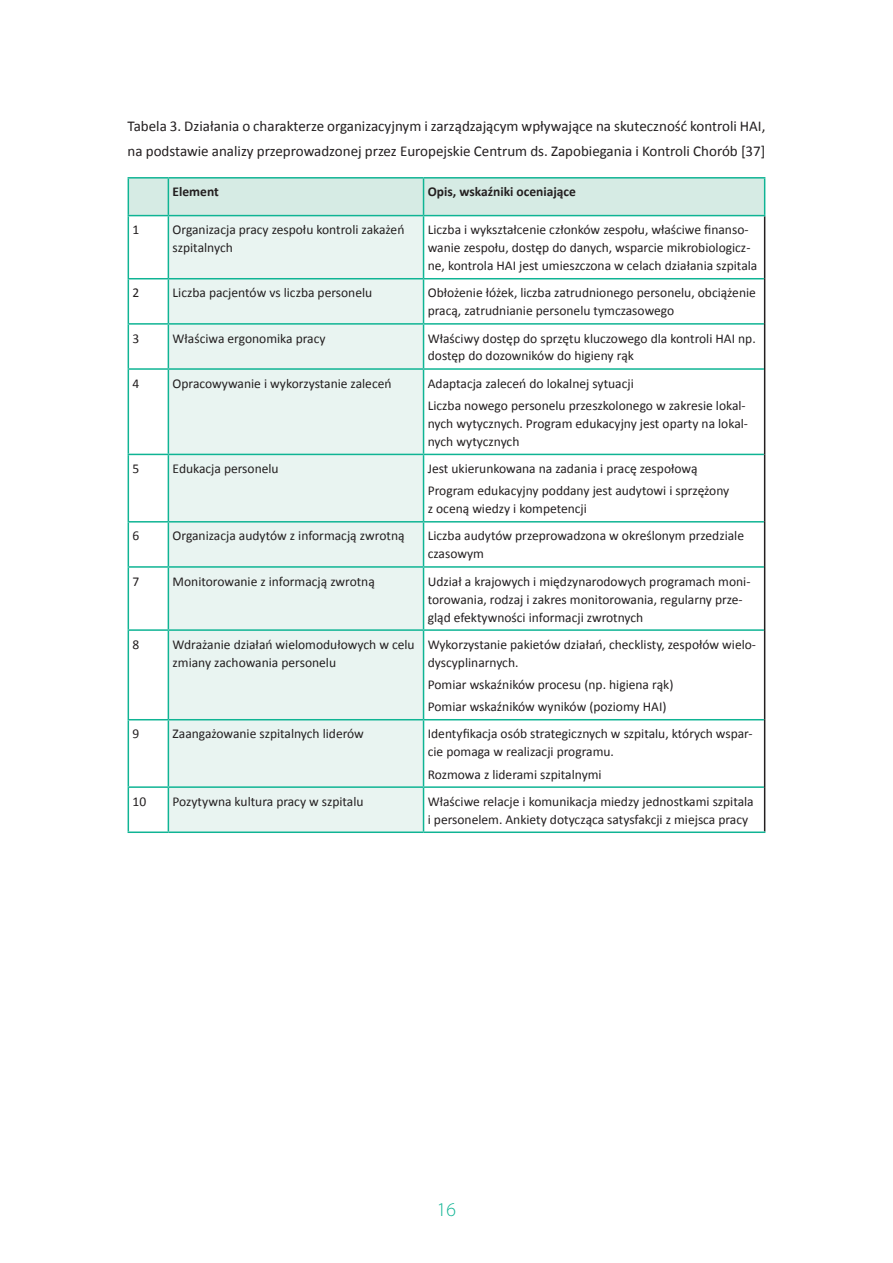
<style>
.page{position:relative;width:893px;height:1263px;background:#fff}
.page>*{position:absolute;margin:0;border:0;box-sizing:border-box;transform-origin:0 0}
.t1{font:300 19.5px "Myriad Pro";color:#0fb494}
.t2{font:15px/25.5px "Calibri";color:#231f20}
.t3{font:13.5px/18px "Calibri";color:#231f20}
.t4{font:700 13.5px "Calibri";color:#231f20}
</style>
<div class="page">
<div style="left:129px;top:179px;width:635px;height:36px;background:#d6ebe4"></div>
<div style="left:169px;top:216px;width:254px;height:615px;background:#e9f4f1"></div>
<hr style="left:764px;top:216px;width:1px;height:63px;background:#231f20">
<hr style="left:764px;top:279px;width:1px;height:45px;background:#231f20">
<hr style="left:764px;top:324px;width:1px;height:45px;background:#231f20">
<hr style="left:764px;top:369px;width:1px;height:85px;background:#231f20">
<hr style="left:764px;top:454px;width:1px;height:68px;background:#231f20">
<hr style="left:764px;top:522px;width:1px;height:45px;background:#231f20">
<hr style="left:764px;top:567px;width:1px;height:63px;background:#231f20">
<hr style="left:764px;top:630px;width:1px;height:90px;background:#231f20">
<hr style="left:764px;top:720px;width:1px;height:67px;background:#231f20">
<hr style="left:764px;top:787px;width:1px;height:44px;background:#231f20">
<hr style="left:128px;top:216px;width:1px;height:62px;background:#0fb494">
<hr style="left:168px;top:216px;width:1px;height:62px;background:#0fb494">
<hr style="left:423px;top:216px;width:1px;height:62px;background:#0fb494">
<hr style="left:128px;top:278px;width:40px;height:1px;background:#0fb494">
<hr style="left:128px;top:279px;width:1px;height:44px;background:#0fb494">
<hr style="left:168px;top:278px;width:256px;height:1px;background:#0fb494">
<hr style="left:168px;top:279px;width:1px;height:44px;background:#0fb494">
<hr style="left:424px;top:278px;width:340px;height:1px;background:#0fb494">
<hr style="left:423px;top:279px;width:1px;height:44px;background:#0fb494">
<hr style="left:128px;top:323px;width:40px;height:2px;background:#0fb494">
<hr style="left:128px;top:325px;width:1px;height:43px;background:#0fb494">
<hr style="left:168px;top:323px;width:256px;height:2px;background:#0fb494">
<hr style="left:168px;top:325px;width:1px;height:43px;background:#0fb494">
<hr style="left:424px;top:323px;width:340px;height:2px;background:#0fb494">
<hr style="left:423px;top:325px;width:1px;height:43px;background:#0fb494">
<hr style="left:128px;top:368px;width:40px;height:2px;background:#0fb494">
<hr style="left:128px;top:370px;width:1px;height:84px;background:#0fb494">
<hr style="left:168px;top:368px;width:256px;height:2px;background:#0fb494">
<hr style="left:168px;top:370px;width:1px;height:84px;background:#0fb494">
<hr style="left:424px;top:368px;width:340px;height:2px;background:#0fb494">
<hr style="left:423px;top:370px;width:1px;height:84px;background:#0fb494">
<hr style="left:128px;top:454px;width:40px;height:1px;background:#0fb494">
<hr style="left:128px;top:455px;width:1px;height:66px;background:#0fb494">
<hr style="left:168px;top:454px;width:256px;height:1px;background:#0fb494">
<hr style="left:168px;top:455px;width:1px;height:66px;background:#0fb494">
<hr style="left:424px;top:454px;width:340px;height:1px;background:#0fb494">
<hr style="left:423px;top:455px;width:1px;height:66px;background:#0fb494">
<hr style="left:128px;top:521px;width:40px;height:1px;background:#0fb494">
<hr style="left:128px;top:522px;width:1px;height:44px;background:#0fb494">
<hr style="left:168px;top:521px;width:256px;height:1px;background:#0fb494">
<hr style="left:168px;top:522px;width:1px;height:44px;background:#0fb494">
<hr style="left:424px;top:521px;width:340px;height:1px;background:#0fb494">
<hr style="left:423px;top:522px;width:1px;height:44px;background:#0fb494">
<hr style="left:128px;top:566px;width:40px;height:2px;background:#0fb494">
<hr style="left:128px;top:568px;width:1px;height:61px;background:#0fb494">
<hr style="left:168px;top:566px;width:256px;height:2px;background:#0fb494">
<hr style="left:168px;top:568px;width:1px;height:61px;background:#0fb494">
<hr style="left:424px;top:566px;width:340px;height:2px;background:#0fb494">
<hr style="left:423px;top:568px;width:1px;height:61px;background:#0fb494">
<hr style="left:128px;top:629px;width:40px;height:2px;background:#0fb494">
<hr style="left:128px;top:631px;width:1px;height:88px;background:#0fb494">
<hr style="left:168px;top:629px;width:256px;height:2px;background:#0fb494">
<hr style="left:168px;top:631px;width:1px;height:88px;background:#0fb494">
<hr style="left:424px;top:629px;width:340px;height:2px;background:#0fb494">
<hr style="left:423px;top:631px;width:1px;height:88px;background:#0fb494">
<hr style="left:128px;top:719px;width:40px;height:1px;background:#0fb494">
<hr style="left:128px;top:720px;width:1px;height:66px;background:#0fb494">
<hr style="left:168px;top:719px;width:256px;height:1px;background:#0fb494">
<hr style="left:168px;top:720px;width:1px;height:66px;background:#0fb494">
<hr style="left:424px;top:719px;width:340px;height:1px;background:#0fb494">
<hr style="left:423px;top:720px;width:1px;height:66px;background:#0fb494">
<hr style="left:128px;top:786px;width:40px;height:2px;background:#0fb494">
<hr style="left:128px;top:788px;width:1px;height:43px;background:#0fb494">
<hr style="left:168px;top:786px;width:256px;height:2px;background:#0fb494">
<hr style="left:168px;top:788px;width:1px;height:43px;background:#0fb494">
<hr style="left:424px;top:786px;width:340px;height:2px;background:#0fb494">
<hr style="left:423px;top:788px;width:1px;height:43px;background:#0fb494">
<hr style="left:128px;top:831px;width:40px;height:2px;background:#0fb494">
<hr style="left:168px;top:831px;width:256px;height:2px;background:#0fb494">
<hr style="left:424px;top:831px;width:341px;height:2px;background:#0fb494">
<hr style="left:128px;top:177px;width:40px;height:2px;background:#0fb494">
<hr style="left:128px;top:179px;width:1px;height:36px;background:#0fb494">
<hr style="left:168px;top:177px;width:256px;height:2px;background:#0fb494">
<hr style="left:168px;top:179px;width:1px;height:36px;background:#0fb494">
<hr style="left:424px;top:177px;width:341px;height:2px;background:#0fb494">
<hr style="left:423px;top:179px;width:1px;height:36px;background:#0fb494">
<hr style="left:764px;top:179px;width:1px;height:36px;background:#0fb494">
<hr style="left:128px;top:215px;width:40px;height:1px;background:#0fb494">
<hr style="left:168px;top:215px;width:256px;height:1px;background:#0fb494">
<hr style="left:424px;top:215px;width:341px;height:1px;background:#0fb494">
<p class="t2" style="left:128px;top:113px;width:639px">Tabela 3. Działania o charakterze organizacyjnym i zarządzającym wpływające na skuteczność kontroli HAI, na podstawie analizy przeprowadzonej przez Europejskie Centrum ds. Zapobiegania i Kontroli Chorób [37]</p>
<p class="t4" style="left:173px;top:183px;width:48px">Element</p>
<p class="t4" style="left:428px;top:183px;width:150px">Opis, wskaźniki oceniające</p>
<p class="t3" style="left:133px;top:221px;width:8px">1</p>
<p class="t3" style="left:173px;top:221px;width:233px">Organizacja pracy zespołu kontroli zakażeń szpitalnych</p>
<p class="t3" style="left:428px;top:221px;width:331px">Liczba i wykształcenie członków zespołu, właściwe finanso&shy;wanie zespołu, dostęp do danych, wsparcie mikrobiologicz&shy;ne, kontrola HAI jest umieszczona w celach działania szpitala</p>
<p class="t3" style="left:133px;top:284px;width:8px">2</p>
<p class="t3" style="left:173px;top:284px;width:201px">Liczba pacjentów vs liczba personelu</p>
<p class="t3" style="left:428px;top:284px;width:330px">Obłożenie łóżek, liczba zatrudnionego personelu, obciążenie pracą, zatrudnianie personelu tymczasowego</p>
<p class="t3" style="left:133px;top:329px;width:8px">3</p>
<p class="t3" style="left:173px;top:329px;width:154px">Właściwa ergonomika pracy</p>
<p class="t3" style="left:428px;top:329px;width:329px">Właściwy dostęp do sprzętu kluczowego dla kontroli HAI np. dostęp do dozowników do higieny rąk</p>
<p class="t3" style="left:133px;top:374px;width:8px">4</p>
<p class="t3" style="left:173px;top:374px;width:220px">Opracowywanie i wykorzystanie zaleceń</p>
<p class="t3" style="left:428px;top:372px;width:319px;line-height:22.2px">Adaptacja zaleceń do lokalnej sytuacji<br>Liczba nowego personelu przeszkolonego w zakresie lokal-</p>
<p class="t3" style="left:428px;top:414px;width:322px">nych wytycznych. Program edukacyjny jest oparty na lokal&shy;nych wytycznych</p>
<p class="t3" style="left:133px;top:460px;width:8px">5</p>
<p class="t3" style="left:173px;top:460px;width:108px">Edukacja personelu</p>
<p class="t3" style="left:428px;top:457px;width:303px;line-height:22.2px">Jest ukierunkowana na zadania i pracę zespołową<br>Program edukacyjny poddany jest audytowi i sprzężony</p>
<p class="t3" style="left:428px;top:500px;width:161px">z oceną wiedzy i kompetencji</p>
<p class="t3" style="left:133px;top:527px;width:8px">6</p>
<p class="t3" style="left:173px;top:527px;width:233px">Organizacja audytów z informacją zwrotną</p>
<p class="t3" style="left:428px;top:527px;width:318px">Liczba audytów przeprowadzona w określonym przedziale czasowym</p>
<p class="t3" style="left:133px;top:572px;width:8px">7</p>
<p class="t3" style="left:173px;top:572px;width:204px">Monitorowanie z informacją zwrotną</p>
<p class="t3" style="left:428px;top:572px;width:324px">Udział a krajowych i międzynarodowych programach moni&shy;torowania, rodzaj i zakres monitorowania, regularny prze&shy;gląd efektywności informacji zwrotnych</p>
<p class="t3" style="left:133px;top:635px;width:8px">8</p>
<p class="t3" style="left:173px;top:635px;width:244px">Wdrażanie działań wielomodułowych w celu zmiany zachowania personelu</p>
<p class="t3" style="left:428px;top:635px;width:330px">Wykorzystanie pakietów działań, checklisty, zespołów wielo&shy;dyscyplinarnych.</p>
<p class="t3" style="left:428px;top:673px;width:247px;line-height:22.2px">Pomiar wskaźników procesu (np. higiena rąk)<br>Pomiar wskaźników wyników (poziomy HAI)</p>
<p class="t3" style="left:133px;top:725px;width:8px">9</p>
<p class="t3" style="left:173px;top:725px;width:193px">Zaangażowanie szpitalnych liderów</p>
<p class="t3" style="left:428px;top:725px;width:326px">Identyfikacja osób strategicznych w szpitalu, których wspar&shy;cie pomaga w realizacji programu.</p>
<p class="t3" style="left:428px;top:765px;width:175px">Rozmowa z liderami szpitalnymi</p>
<p class="t3" style="left:133px;top:792px;width:15px">10</p>
<p class="t3" style="left:173px;top:792px;width:192px">Pozytywna kultura pracy w szpitalu</p>
<p class="t3" style="left:428px;top:792px;width:327px">Właściwe relacje i komunikacja miedzy jednostkami szpitala i personelem. Ankiety dotycząca satysfakcji z miejsca pracy</p>
<h1 class="t1" style="left:437px;top:1198px;width:21px">16</h1>
</div>
